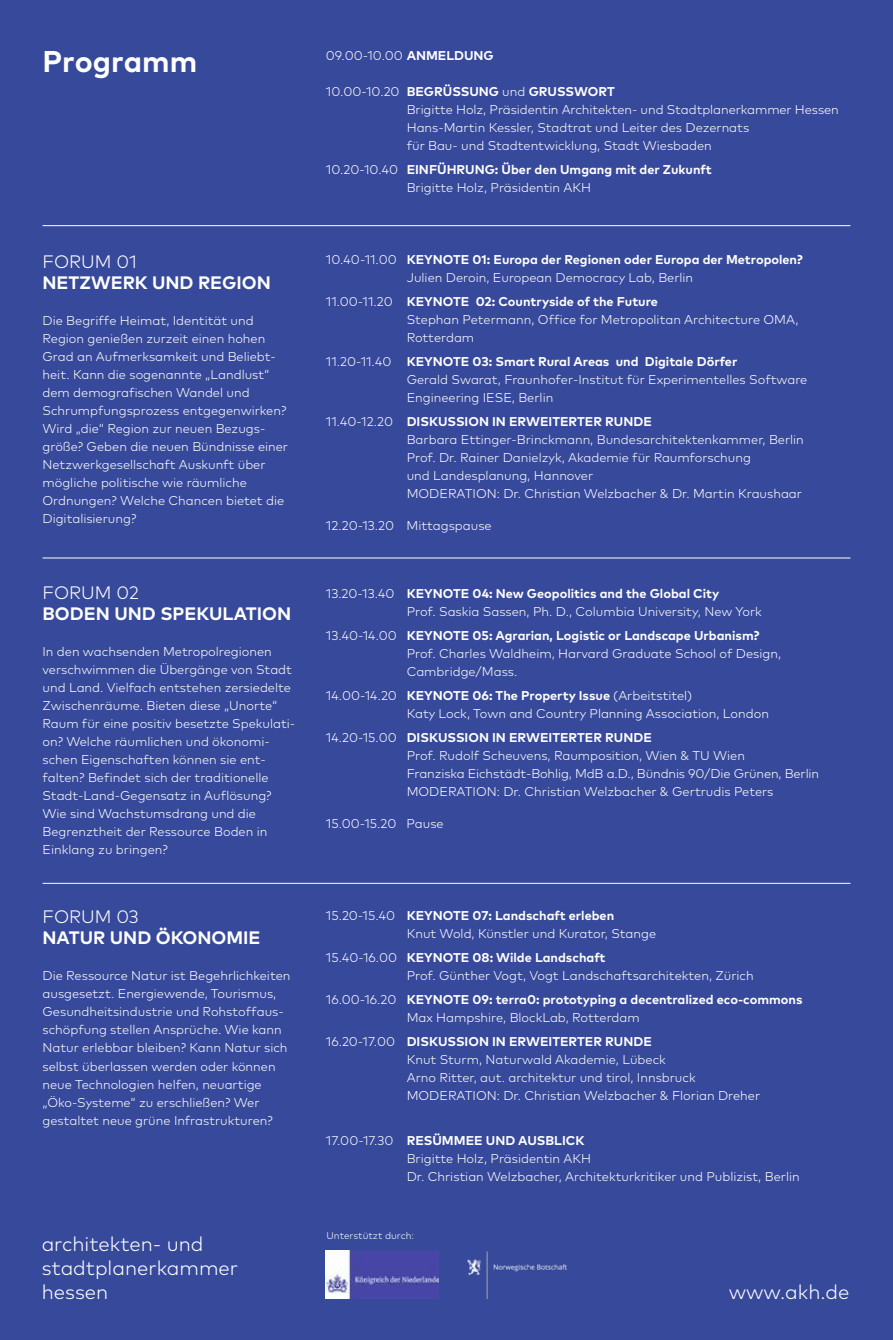
<style>
.page{position:relative;width:893px;height:1340px;background:#fff}
.page>*{position:absolute;margin:0;border:0;box-sizing:border-box;transform-origin:0 0}
.t1{font:700 30px "Mark Pro";color:#fff}
.t2{font:300 20.25px/24px "Mark Pro";color:#fff}
.t3{font:700 18px "Mark Pro";color:#fff}
.t4{font:300 18px "Mark Pro";color:#fff}
.t5{font:300 12.75px/18px "Mark Pro";color:#fff}
.t6{font:700 12.75px/18px "Mark Pro";color:#fff}
.t7{font:300 9.75px "Mark Pro";color:#fff}
.s1{font-weight:700}
.s2{font-weight:300}
</style>
<div class="page">
<div style="left:0;top:0;width:893px;height:1339px;background:#37499a"></div>
<img style="left:326px;top:1250px;width:112px;height:48px">
<hr style="left:43px;top:225px;width:807px;height:1px;background:#fff">
<hr style="left:43px;top:557px;width:807px;height:1px;background:#fff">
<hr style="left:43px;top:883px;width:807px;height:1px;background:#fff">
<img style="left:467px;top:1251px;width:100px;height:47px">
<h1 class="t1" style="left:43px;top:39px;width:156px">Programm</h1>
<p class="t5" style="left:326px;top:46px;width:169px">09.00-10.00 <span class="s1">ANMELDUNG</span></p>
<p class="t5" style="left:407px;top:82px;width:434px;text-indent:-81px">10.00-10.20 <span class="s1">BEGRÜSSUNG</span> und <span class="s1">GRUSSWORT<br></span>Brigitte Holz, Präsidentin Architekten- und Stadtplanerkammer Hessen Hans-Martin Kessler, Stadtrat und Leiter des Dezernats<br>für Bau- und Stadtentwicklung, Stadt Wiesbaden</p>
<p class="t5" style="left:407px;top:160px;width:306px;text-indent:-81px">10.20-10.40 <span class="s1">EINFÜHRUNG: Über den Umgang mit der Zukunft<br></span>Brigitte Holz, Präsidentin AKH</p>
<h3 class="t4" style="left:43px;top:248px;width:96px">FORUM 01</h3>
<h3 class="t3" style="left:43px;top:269px;width:230px">NETZWERK UND REGION</h3>
<p class="t5" style="left:43px;top:310px;width:247px">Die Begriffe Heimat, Identität und Region genießen zurzeit einen hohen Grad an Aufmerksamkeit und Beliebt&shy;heit. Kann die sogenannte „Landlust“ dem demografischen Wandel und Schrumpfungsprozess entgegenwirken?<br>Wird „die“ Region zur neuen Bezugs&shy;größe? Geben die neuen Bündnisse einer Netzwerkgesellschaft Auskunft über mögliche politische wie räumliche Ordnungen? Welche Chancen bietet die Digitalisierung?</p>
<h3 class="t4" style="left:43px;top:579px;width:98px">FORUM 02</h3>
<h3 class="t3" style="left:43px;top:600px;width:250px">BODEN UND SPEKULATION</h3>
<p class="t5" style="left:43px;top:641px;width:254px">In den wachsenden Metropolregionen verschwimmen die Übergänge von Stadt und Land. Vielfach entstehen zersiedelte Zwischenräume. Bieten diese „Unorte“ Raum für eine positiv besetzte Spekulati&shy;on? Welche räumlichen und ökonomi&shy;schen Eigenschaften können sie ent&shy;falten? Befindet sich der traditionelle Stadt-Land-Gegensatz in Auflösung?<br>Wie sind Wachstumsdrang und die Begrenztheit der Ressource Boden in Einklang zu bringen?</p>
<h3 class="t4" style="left:43px;top:903px;width:98px">FORUM 03</h3>
<h3 class="t3" style="left:43px;top:924px;width:219px">NATUR UND ÖKONOMIE</h3>
<p class="t5" style="left:43px;top:965px;width:249px">Die Ressource Natur ist Begehrlichkeiten ausgesetzt. Energiewende, Tourismus, Gesundheitsindustrie und Rohstoffaus&shy;schöpfung stellen Ansprüche. Wie kann Natur erlebbar bleiben? Kann Natur sich selbst überlassen werden oder können neue Technologien helfen, neuartige „Öko-Systeme“ zu erschließen? Wer gestaltet neue grüne Infrastrukturen?</p>
<h2 class="t2" style="left:42px;top:1230px;width:198px">architekten- und stadtplanerkammer hessen</h2>
<p class="t5" style="left:407px;top:250px;width:398px;text-indent:-81px">10.40-11.00 <span class="s1">KEYNOTE 01: Europa der Regionen oder Europa der Metropolen?<br></span>Julien Deroin, European Democracy Lab, Berlin</p>
<p class="t5" style="left:407px;top:291px;width:393px;text-indent:-81px">11.00-11.20 <span class="s1">KEYNOTE 02: Countryside of the Future<br></span>Stephan Petermann, Office for Metropolitan Architecture OMA,<br>Rotterdam</p>
<p class="t5" style="left:407px;top:352px;width:402px;text-indent:-81px">11.20-11.40 <span class="s1">KEYNOTE 03: Smart Rural Areas und Digitale Dörfer<br></span>Gerald Swarat, Fraunhofer-Institut für Experimentelles Software<br>Engineering IESE, Berlin</p>
<p class="t5" style="left:407px;top:412px;width:399px;text-indent:-81px">11.40-12.20 <span class="s1">DISKUSSION IN ERWEITERTER RUNDE<br></span>Barbara Ettinger-Brinckmann, Bundesarchitektenkammer, Berlin Prof. Dr. Rainer Danielzyk, Akademie für Raumforschung<br>und Landesplanung, Hannover<br>MODERATION: Dr. Christian Welzbacher &amp; Dr. Martin Kraushaar</p>
<p class="t5" style="left:326px;top:515px;width:167px">12.20-13.20 Mittagspause</p>
<p class="t5" style="left:407px;top:583px;width:357px;text-indent:-81px">13.20-13.40 <span class="s1">KEYNOTE 04: New Geopolitics and the Global City<br></span>Prof. Saskia Sassen, Ph. D., Columbia University, New York</p>
<p class="t5" style="left:407px;top:625px;width:376px;text-indent:-81px">13.40-14.00 <span class="s1">KEYNOTE 05: Agrarian, Logistic or Landscape Urbanism?<br></span>Prof. Charles Waldheim, Harvard Graduate School of Design,<br>Cambridge/Mass.</p>
<p class="t5" style="left:407px;top:685px;width:364px;text-indent:-81px">14.00-14.20 <span class="s1">KEYNOTE 06: The Property Issue</span> (Arbeitstitel)<br>Katy Lock, Town and Country Planning Association, London</p>
<p class="t5" style="left:407px;top:727px;width:414px;text-indent:-81px">14.20-15.00 <span class="s1">DISKUSSION IN ERWEITERTER RUNDE<br></span>Prof. Rudolf Scheuvens, Raumposition, Wien &amp; TU Wien<br>Franziska Eichstädt-Bohlig, MdB a.D., Bündnis 90/Die Grünen, Berlin MODERATION: Dr. Christian Welzbacher &amp; Gertrudis Peters</p>
<p class="t5" style="left:326px;top:813px;width:119px">15.00-15.20 Pause</p>
<p class="t5" style="left:407px;top:905px;width:251px;text-indent:-81px">15.20-15.40 <span class="s1">KEYNOTE 07: Landschaft erleben<br></span>Knut Wold, Künstler und Kurator, Stange</p>
<p class="t5" style="left:407px;top:947px;width:349px;text-indent:-81px">15.40-16.00 <span class="s1">KEYNOTE 08: Wilde Landschaft<br></span>Prof. Günther Vogt, Vogt Landschaftsarchitekten, Zürich</p>
<p class="t6" style="left:407px;top:989px;width:397px;text-indent:-81px"><span class="s2">16.00-16.20</span> KEYNOTE 09: terra0: prototyping a decentralized eco-commons<br><span class="s2">Max Hampshire, BlockLab, Rotterdam</span></p>
<p class="t5" style="left:407px;top:1031px;width:355px;text-indent:-81px">16.20-17.00 <span class="s1">DISKUSSION IN ERWEITERTER RUNDE<br></span>Knut Sturm, Naturwald Akademie, Lübeck<br>Arno Ritter, aut. architektur und tirol, Innsbruck MODERATION: Dr. Christian Welzbacher &amp; Florian Dreher</p>
<p class="t5" style="left:407px;top:1130px;width:394px;text-indent:-81px">17.00-17.30 <span class="s1">RESÜMMEE UND AUSBLICK<br></span>Brigitte Holz, Präsidentin AKH<br>Dr. Christian Welzbacher, Architekturkritiker und Publizist, Berlin</p>
<p class="t7" style="left:327px;top:1228px;width:89px">Unterstützt durch:</p>
<h2 class="t2" style="left:729px;top:1278px;width:122px">www.akh.de</h2>
</div>
